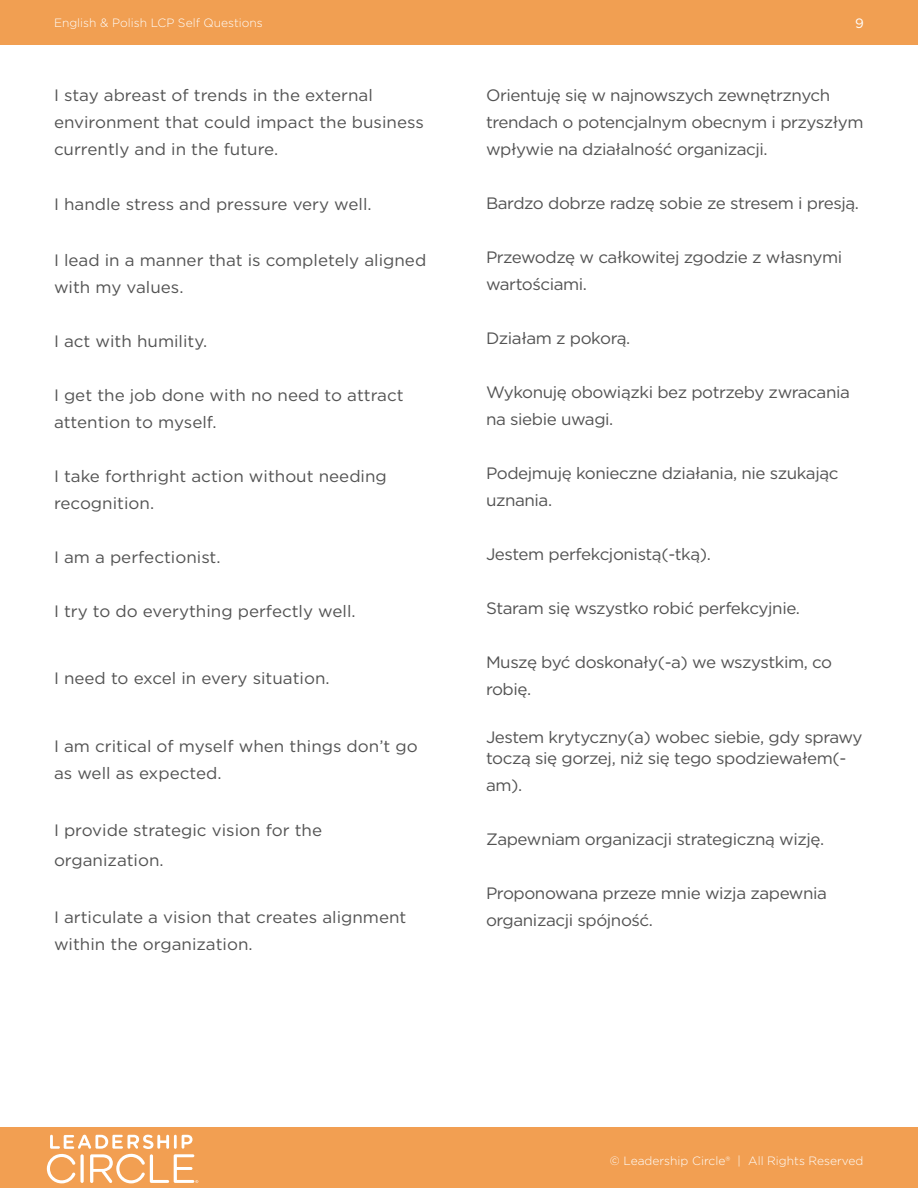
<style>
.page{position:relative;width:918px;height:1188px;background:#fff}
.page>*{position:absolute;margin:0;border:0;box-sizing:border-box;transform-origin:0 0}
.paragraph_body{font:16.5px/27px "Gotham";letter-spacing:-.025em;color:#535353}
.paragraph_body-2{font:16.5px/27px "Gotham";color:#535353}
.t1{font:13.5px "Gotham";color:#fff}
.t2{font:300 12px "Gotham";color:#feffff}
</style>
<div class="page">
<div style="left:0;top:1128px;width:918px;height:60px;background:#f29f52"></div>
<div style="left:0;top:0;width:918px;height:44px;background:#f19f52"></div>
<svg style="left:47px;top:1135px;width:151px;height:48px"></svg>
<p class="t2" style="left:54px;top:15px;width:210px">English &amp; Polish LCP Self Questions</p>
<p class="t1" style="left:855px;top:15px;width:10px">9</p>
<p class="paragraph_body-2" style="left:54px;top:81px;width:371px">I stay abreast of trends in the external environment that could impact the business currently and in the future.</p>
<p class="paragraph_body-2" style="left:54px;top:191px;width:319px">I handle stress and pressure very well.</p>
<p class="paragraph_body-2" style="left:54px;top:246px;width:374px">I lead in a manner that is completely aligned with my values.</p>
<p class="paragraph_body-2" style="left:54px;top:327px;width:155px">I act with humility.</p>
<p class="paragraph_body-2" style="left:54px;top:381px;width:351px">I get the job done with no need to attract attention to myself.</p>
<p class="paragraph_body-2" style="left:54px;top:462px;width:334px">I take forthright action without needing recognition.</p>
<p class="paragraph_body-2" style="left:54px;top:543px;width:168px">I am a perfectionist.</p>
<p class="paragraph_body-2" style="left:54px;top:597px;width:303px">I try to do everything perfectly well.</p>
<p class="paragraph_body-2" style="left:54px;top:665px;width:277px">I need to excel in every situation.</p>
<p class="paragraph_body-2" style="left:54px;top:732px;width:365px">I am critical of myself when things don’t go as well as expected.</p>
<p class="paragraph_body-2" style="left:54px;top:815px;width:270px;line-height:30px">I provide strategic vision for the organization.</p>
<p class="paragraph_body-2" style="left:54px;top:903px;width:354px">I articulate a vision that creates alignment within the organization.</p>
<p class="paragraph_body" style="left:486px;top:81px;width:379px">Orientuję się w najnowszych zewnętrznych trendach o potencjalnym obecnym i przyszłym wpływie na działalność organizacji.</p>
<p class="paragraph_body" style="left:486px;top:189px;width:375px">Bardzo dobrze radzę sobie ze stresem i presją.</p>
<p class="paragraph_body" style="left:486px;top:243px;width:358px">Przewodzę w całkowitej zgodzie z własnymi wartościami.</p>
<p class="paragraph_body" style="left:486px;top:324px;width:146px">Działam z pokorą.</p>
<p class="paragraph_body" style="left:486px;top:378px;width:365px">Wykonuję obowiązki bez potrzeby zwracania na siebie uwagi.</p>
<p class="paragraph_body" style="left:486px;top:459px;width:354px">Podejmuję konieczne działania, nie szukając uznania.</p>
<p class="paragraph_body" style="left:486px;top:540px;width:226px">Jestem perfekcjonistą(-tką).</p>
<p class="paragraph_body" style="left:486px;top:594px;width:316px">Staram się wszystko robić perfekcyjnie.</p>
<p class="paragraph_body" style="left:486px;top:648px;width:348px">Muszę być doskonały(-a) we wszystkim, co robię.</p>
<p class="paragraph_body" style="left:486px;top:726px;width:378px;line-height:21px">Jestem krytyczny(a) wobec siebie, gdy sprawy toczą się gorzej, niż się tego spodziewałem(-</p>
<p class="paragraph_body" style="left:486px;top:771px;width:38px">am).</p>
<p class="paragraph_body" style="left:486px;top:825px;width:340px">Zapewniam organizacji strategiczną wizję.</p>
<p class="paragraph_body" style="left:486px;top:879px;width:343px">Proponowana przeze mnie wizja zapewnia organizacji spójność.</p>
<p class="t2" style="left:610px;top:1153px;width:255px">© Leadership Circle® | All Rights Reserved</p>
</div>
